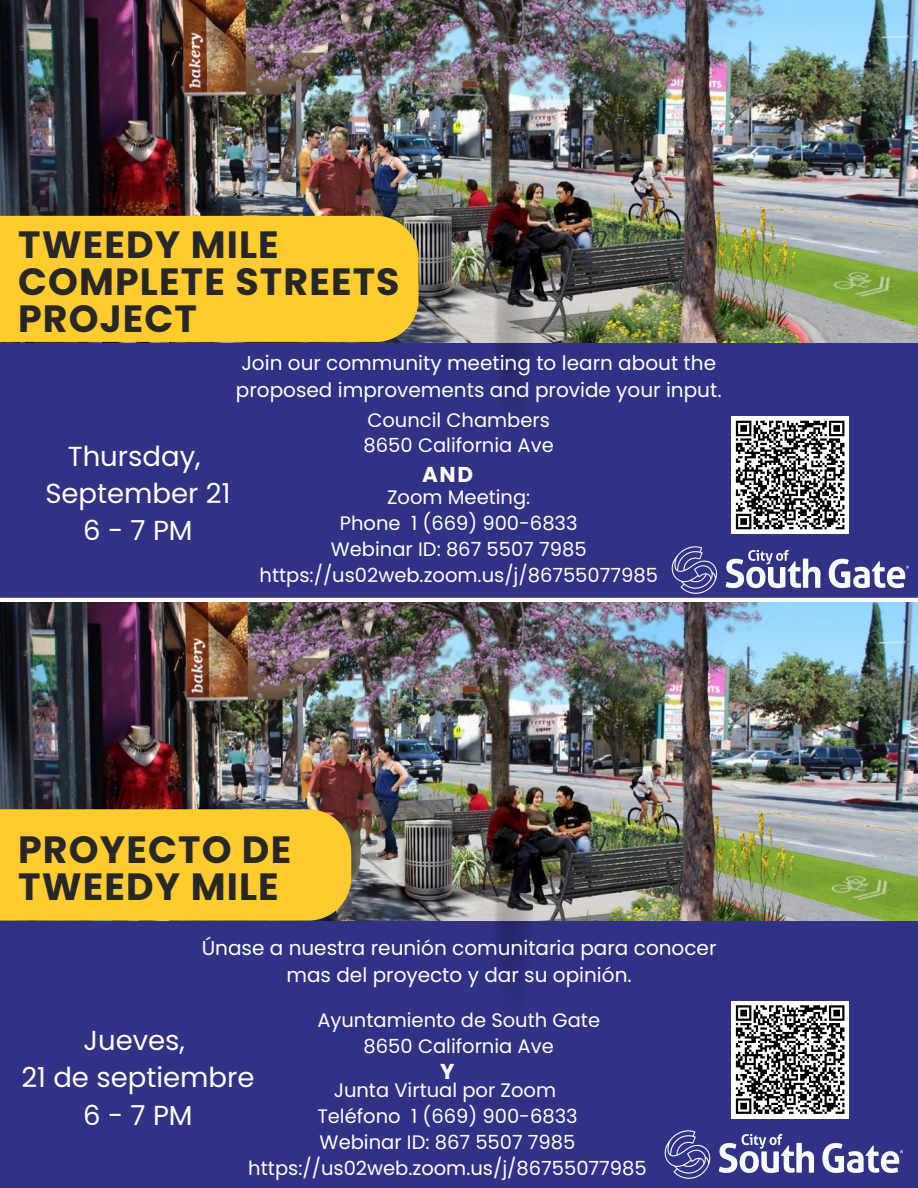
<style>
.page{position:relative;width:918px;height:1188px;background:#313286}
.page>*{position:absolute;margin:0;border:0;box-sizing:border-box;transform-origin:0 0}
.t1{font:700 37.95px/37.2px "Poppins";letter-spacing:.03em;color:#272727}
.t2{font:27.6px "Poppins";color:#fff}
.t3{font:700 21.6px "Poppins";color:#fff}
.t4{font:19.95px/27px "Poppins";color:#fff}
.t5{font:19.5px "Poppins";color:#fff}
</style>
<div class="page">
<img style="left:0;top:0;width:918px;height:343px">
<img style="left:493px;top:216px;width:44px;height:193px">
<img style="left:671px;top:546px;width:238px;height:48px">
<div style="left:0;top:216px;width:419px;height:126px;background:#ffcc2e"></div>
<hr style="left:0;top:598px;width:918px;height:4px;background:#fff">
<div style="left:731px;top:416px;width:118px;height:118px;background:#fff"></div>
<svg style="left:735px;top:420px;width:110px;height:110px"></svg>
<img style="left:0;top:602px;width:918px;height:319px">
<img style="left:493px;top:800px;width:44px;height:194px">
<img style="left:665px;top:1131px;width:237px;height:48px">
<div style="left:0;top:809px;width:351px;height:112px;background:#ffcc2e"></div>
<div style="left:731px;top:1001px;width:118px;height:117px;background:#fff"></div>
<svg style="left:735px;top:1005px;width:110px;height:109px"></svg>
<p class="t1" style="left:18px;top:226px;width:383px">TWEEDY MILE<br>COMPLETE STREETS<br>PROJECT</p>
<p class="t4" style="left:236px;top:350px;width:487px">Join our community meeting to learn about the proposed improvements and provide your input.</p>
<p class="t5" style="left:367px;top:406px;width:184px">Council Chambers</p>
<p class="t5" style="left:364px;top:432px;width:192px">8650 California Ave</p>
<p class="t5" style="left:387px;top:484px;width:145px">Zoom Meeting:</p>
<p class="t5" style="left:340px;top:509px;width:239px">Phone 1 (669) 900-6833</p>
<p class="t5" style="left:331px;top:535px;width:257px">Webinar ID: 867 5507 7985</p>
<p class="t5" style="left:260px;top:561px;width:400px">https://us02web.zoom.us/j/86755077985</p>
<p class="t2" style="left:68px;top:437px;width:134px">Thursday,</p>
<p class="t2" style="left:45px;top:474px;width:187px">September 21</p>
<p class="t2" style="left:83px;top:511px;width:111px">6-7PM</p>
<p class="t3" style="left:422px;top:460px;width:53px">AND</p>
<p class="t1" style="left:18px;top:831px;width:275px">PROYECTO DE<br>TWEEDY MILE</p>
<p class="t4" style="left:202px;top:935px;width:516px;text-align:center">Únase a nuestra reunión comunitaria para conocer mas del proyecto y dar su opinión.</p>
<p class="t5" style="left:317px;top:1006px;width:284px">Ayuntamiento de South Gate</p>
<p class="t5" style="left:364px;top:1032px;width:192px">8650 California Ave</p>
<p class="t5" style="left:334px;top:1077px;width:224px">Junta Virtual por Zoom</p>
<p class="t5" style="left:317px;top:1102px;width:262px">Teléfono 1 (669) 900-6833</p>
<p class="t5" style="left:320px;top:1128px;width:257px">Webinar ID: 867 5507 7985</p>
<p class="t5" style="left:248px;top:1154px;width:400px">https://us02web.zoom.us/j/86755077985</p>
<p class="t2" style="left:83px;top:1021px;width:103px">Jueves,</p>
<p class="t2" style="left:21px;top:1058px;width:235px">21 de septiembre</p>
<p class="t2" style="left:83px;top:1096px;width:111px">6-7PM</p>
<p class="t3" style="left:440px;top:1056px;width:16px">Y</p>
</div>
